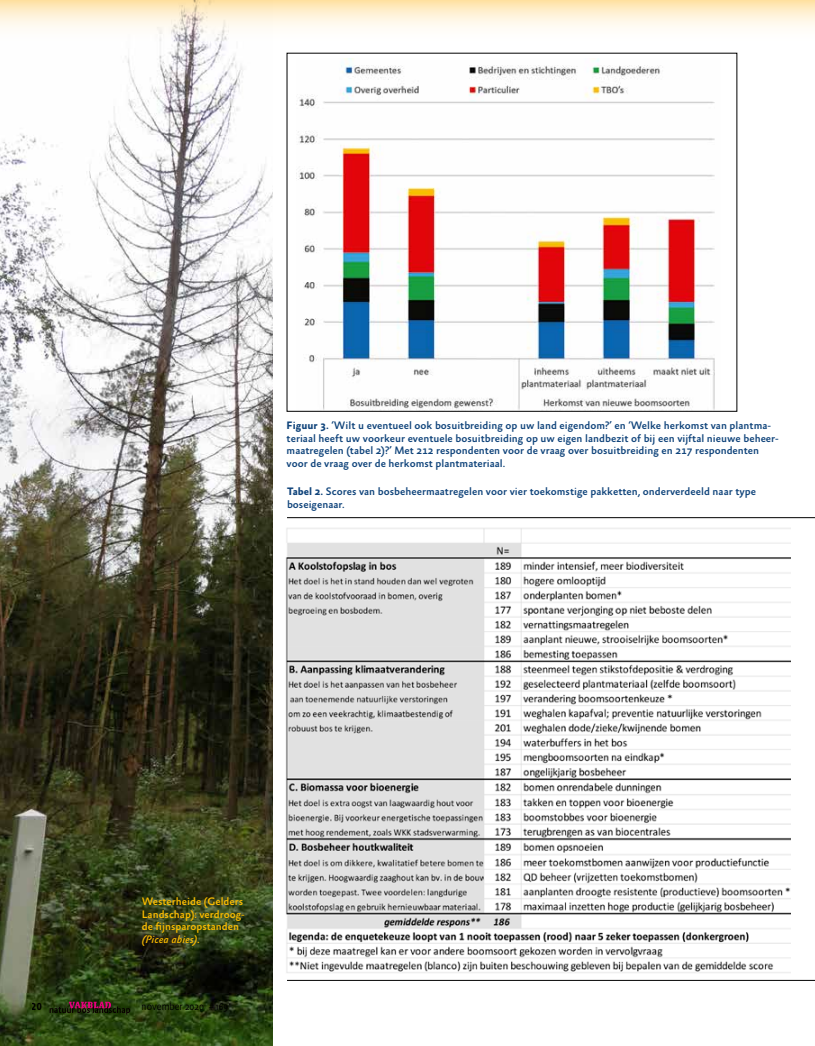
<style>
.page{position:relative;width:815px;height:1046px;background:#fff}
.page>*{position:absolute;margin:0;border:0;box-sizing:border-box;transform-origin:0 0}
.t1{font:500 11px/12.5px "Absara Sans";color:#10447b}
.t2{font:500 11px/12.5px "Absara Sans";color:#fbbb00}
.t3{font:italic 500 11px "Absara Sans";color:#fbbb00}
.t4{font:300 10.38px "Absara Sans Head";color:#000}
.t5{font:500 10.38px "Absara Sans TF Head";color:#000}
.s1{font-weight:700}
</style>
<div class="page">
<img style="left:0;top:53px;width:273px;height:992px">
<svg style="left:50px;top:1001px;width:80px;height:13px"></svg>
<svg style="left:0;top:0;width:815px;height:53px"></svg>
<img style="left:296px;top:58px;width:419px;height:351px">
<svg style="left:287px;top:517px;width:528px;height:463px"></svg>
<p class="t1" style="left:287px;top:419px;width:494px"><span class="s1">Figuur 3.</span> ‘Wilt u eventueel ook bosuitbreiding op uw land eigendom?’ en ‘Welke herkomst van plantma&shy;teriaal heeft uw voorkeur eventuele bosuitbreiding op uw eigen landbezit of bij een vijftal nieuwe beheer&shy;maatregelen (tabel 2)?’ Met 212 respondenten voor de vraag over bosuitbreiding en 217 respondenten voor de vraag over de herkomst plantmateriaal.</p>
<p class="t1" style="left:287px;top:486px;width:471px"><span class="s1">Tabel 2.</span> Scores van bosbeheermaatregelen voor vier toekomstige pakketten, onderverdeeld naar type boseigenaar.</p>
<p class="t2" style="left:142px;top:895px;width:105px">Westerheide (Gelders<br>Landschap): verdroog&shy;de fijnsparopstanden</p>
<p class="t3" style="left:142px;top:933px;width:60px">(Picea abies).</p>
<p class="t5" style="left:32px;top:999px;width:11px">20</p>
<p class="t4" style="left:142px;top:999px;width:88px">november 2020 # 169</p>
</div>
